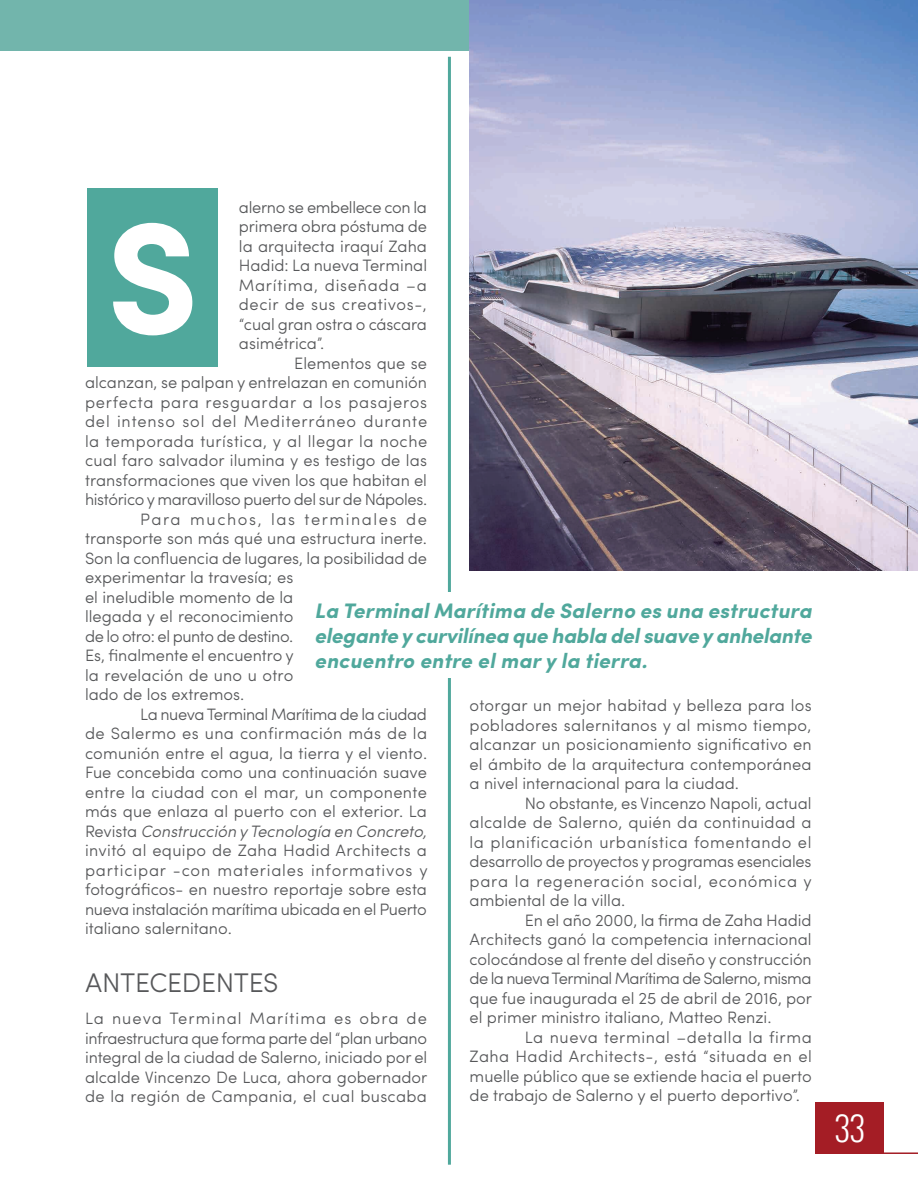
<style>
.page{position:relative;width:918px;height:1188px;background:#fff}
.page>*{position:absolute;margin:0;border:0;box-sizing:border-box;transform-origin:0 0}
.TEXTOS{font:700 159px "Sofia Pro";color:#fff}
.t1{font:300 33px "Oswald";color:#fff}
.SUBTITULOS{font:300 27px "Sofia Pro";letter-spacing:-.015em;color:#57585a}
.TEXTOS-2{font:italic 700 21px/25.2px "Sofia Pro";color:#50a89c;text-align:justify}
.TEXTOS-3{font:300 16.5px/19.5px "Sofia Pro";color:#57585a;text-align:justify}
.TEXTO_SIN_SANGRIA{font:300 16.5px/19.5px "Sofia Pro";color:#57585a;text-align:justify}
.s1{font-style:italic}
</style>
<div class="page">
<div style="left:87px;top:188px;width:131px;height:178px;background:#50a89c"></div>
<hr style="left:448px;top:57px;width:3px;height:1108px;background:#50a89c">
<div style="left:0;top:0;width:918px;height:51px;background:#72b5ac"></div>
<img style="left:470px;top:0;width:448px;height:570px">
<div style="left:315px;top:593px;width:497px;height:85px;background:#fff"></div>
<div style="left:816px;top:1103px;width:68px;height:51px;background:#a41d25"></div>
<hr style="left:816px;top:1152px;width:102px;height:2px;background:#a41d25">
<p class="TEXTO_SIN_SANGRIA" style="left:239px;top:196px;width:190px">alerno se embellece con la primera obra póstuma de la arquitecta iraquí Zaha Hadid: La nueva Terminal Marítima, diseñada –a decir de sus creativos-, “cual gran ostra o cáscara asimétrica”.</p>
<p class="TEXTOS-3" style="left:85px;top:352px;width:344px;text-indent:209px">Elementos que se alcanzan, se palpan y entrelazan en comunión perfecta para resguardar a los pasajeros del intenso sol del Mediterráneo durante la temporada turística, y al llegar la noche cual faro salvador ilumina y es testigo de las transformaciones que viven los que habitan el histórico y maravilloso puerto del sur de Nápoles.</p>
<p class="TEXTOS-3" style="left:85px;top:508px;width:344px;text-align:left;text-indent:55px">Para muchos, las terminales de transporte son más qué una estructura inerte.<br>Son la confluencia de lugares, la posibilidad de experimentar la travesía; es<br>el ineludible momento de la<br>llegada y el reconocimiento<br>de lo otro: el punto de destino.<br>Es, finalmente el encuentro y<br>la revelación de uno u otro<br>lado de los extremos.</p>
<p class="TEXTOS-3" style="left:85px;top:703px;width:344px;text-indent:55px">La nueva Terminal Marítima de la ciudad de Salermo es una confirmación más de la comunión entre el agua, la tierra y el viento.<br>Fue concebida como una continuación suave entre la ciudad con el mar, un componente más que enlaza al puerto con el exterior. La Revista <span class="s1">Construcción y Tecnología en Concreto, </span>invitó al equipo de Zaha Hadid Architects a participar -con materiales informativos y fotográficos- en nuestro reportaje sobre esta nueva instalación marítima ubicada en el Puerto italiano salernitano.</p>
<p class="SUBTITULOS" style="left:85px;top:963px;width:195px">ANTECEDENTES</p>
<p class="TEXTO_SIN_SANGRIA" style="left:85px;top:1008px;width:344px">La nueva Terminal Marítima es obra de infraestructura que forma parte del “plan urbano integral de la ciudad de Salerno, iniciado por el alcalde Vincenzo De Luca, ahora gobernador de la región de Campania, el cual buscaba</p>
<p class="TEXTOS" style="left:106px;top:157px;width:94px">S</p>
<p class="TEXTOS-2" style="left:315px;top:597px;width:499px">La Terminal Marítima de Salerno es una estructura elegante y curvilínea que habla del suave y anhelante encuentro entre el mar y la tierra.</p>
<p class="TEXTO_SIN_SANGRIA" style="left:470px;top:695px;width:344px">otorgar un mejor habitad y belleza para los pobladores salernitanos y al mismo tiempo, alcanzar un posicionamiento significativo en el ámbito de la arquitectura contemporánea a nivel internacional para la ciudad.</p>
<p class="TEXTOS-3" style="left:470px;top:792px;width:344px;text-indent:55px">No obstante, es Vincenzo Napoli, actual alcalde de Salerno, quién da continuidad a la planificación urbanística fomentando el desarrollo de proyectos y programas esenciales para la regeneración social, económica y ambiental de la villa.</p>
<p class="TEXTOS-3" style="left:470px;top:909px;width:344px;text-indent:55px">En el año 2000, la firma de Zaha Hadid Architects ganó la competencia internacional colocándose al frente del diseño y construcción de la nueva Terminal Marítima de Salerno, misma que fue inaugurada el 25 de abril de 2016, por el primer ministro italiano, Matteo Renzi.</p>
<p class="TEXTOS-3" style="left:470px;top:1026px;width:344px;text-indent:55px">La nueva terminal –detalla la firma Zaha Hadid Architects-, está “situada en el muelle público que se extiende hacia el puerto de trabajo de Salerno y el puerto deportivo”.</p>
<h2 class="t1" style="left:835px;top:1105px;width:32px">33</h2>
</div>
